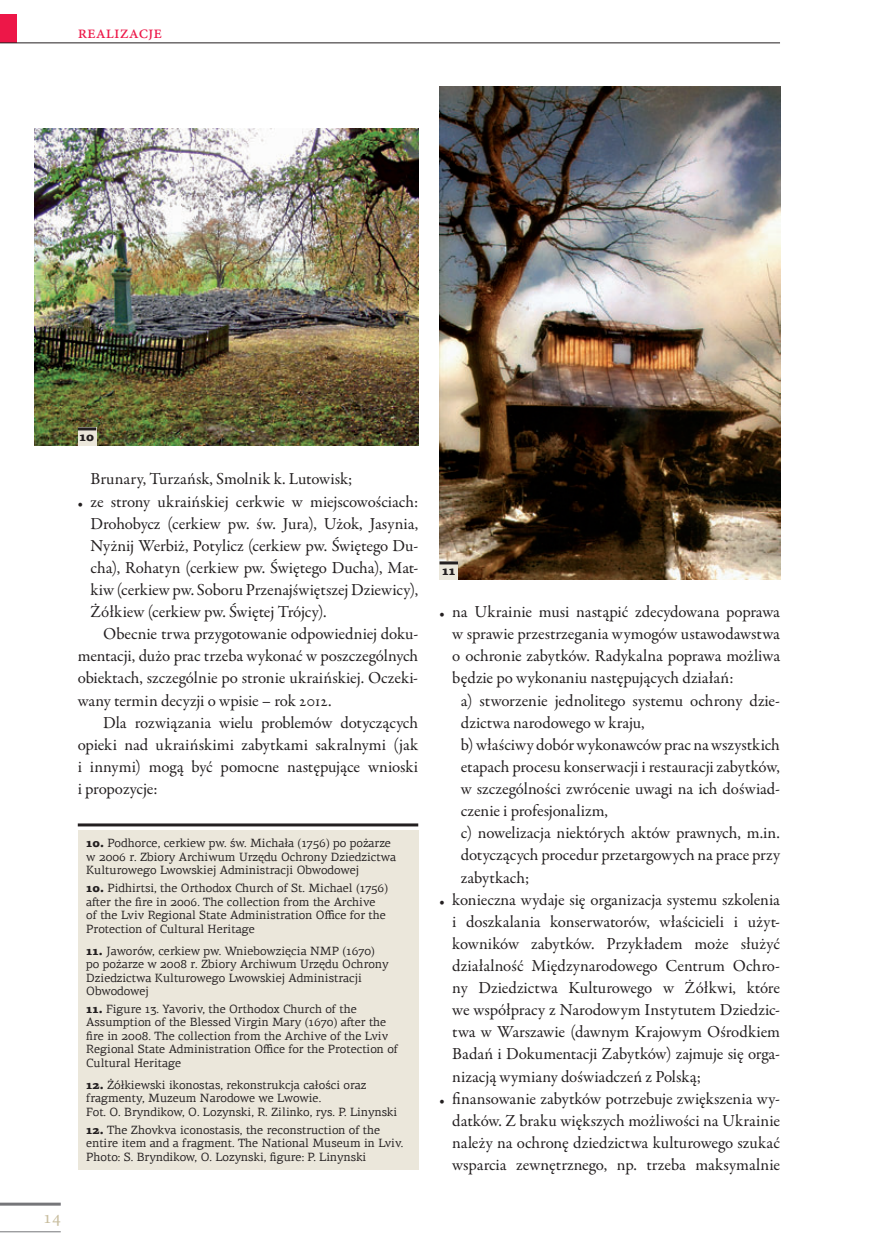
<style>
.page{position:relative;width:873px;height:1256px;background:#fff}
.page>*{position:absolute;margin:0;border:0;box-sizing:border-box;transform-origin:0 0}
.t1{font:18px "Minion Pro";color:#ed1748}
.t2{font:18px "Minion Pro";color:#c8bd9e}
.t3{font:16.8px/22px "Garamond Premr Pro";color:#231f20;text-align:justify}
.t4{font:900 12.75px "PF Agora Serif Pro";color:#231f20}
.t5{font:12px/13.5px "PF Agora Serif Pro";color:#231f20}
.s1{font-size:12px}
.s2{font-weight:900}
</style>
<div class="page">
<div style="left:0;top:14px;width:17px;height:29px;background:#ed1748"></div>
<hr style="left:0;top:1202px;width:61px;height:3px;background:#757679">
<hr style="left:0;top:1231px;width:61px;height:1px;background:#757679">
<hr style="left:0;top:43px;width:779px;height:1px;background:#231f20">
<div style="left:78px;top:829px;width:340px;height:340px;background:#ebe7db"></div>
<hr style="left:78px;top:823px;width:340px;height:3px;background:#231f20">
<img style="left:34px;top:129px;width:384px;height:316px">
<div style="left:78px;top:427px;width:18px;height:18px;background:#ebe7db"></div>
<hr style="left:78px;top:427px;width:18px;height:3px;background:#231f20">
<img style="left:439px;top:86px;width:340px;height:493px">
<div style="left:439px;top:561px;width:19px;height:18px;background:#ebe7db"></div>
<hr style="left:439px;top:561px;width:19px;height:3px;background:#231f20">
<p class="t1" style="left:78px;top:20px;width:86px">realizacje</p>
<p class="t4" style="left:80px;top:429px;width:16px">10</p>
<p class="t3" style="left:90px;top:468px;width:263px">Brunary, Turzańsk, Smolnik k. Lutowisk;</p>
<p class="t3" style="left:90px;top:490px;width:329px;text-indent:-13px"><span class="s1">•</span> ze strony ukraińskiej cerkwie w miejscowościach:<br>Drohobycz (cerkiew pw. św. Jura), Użok, Jasynia, Nyżnij Werbiż, Potylicz (cerkiew pw. Świętego Du&shy;cha), Rohatyn (cerkiew pw. Świętego Ducha), Mat&shy;kiw (cerkiew pw. Soboru Przenajświętszej Dziewicy), Żółkiew (cerkiew pw. Świętej Trójcy).</p>
<p class="t3" style="left:78px;top:623px;width:342px;text-indent:26px">Obecnie trwa przygotowanie odpowiedniej doku&shy;mentacji, dużo prac trzeba wykonać w poszczególnych obiektach, szczególnie po stronie ukraińskiej. Oczeki&shy;wany termin decyzji o wpisie – rok 2012.</p>
<p class="t3" style="left:78px;top:711px;width:342px;text-indent:26px">Dla rozwiązania wielu problemów dotyczących opieki nad ukraińskimi zabytkami sakralnymi (jak i innymi) mogą być pomocne następujące wnioski i propozycje:</p>
<p class="t5" style="left:86px;top:836px;width:311px"><span class="s2">10.</span> Podhorce, cerkiew pw. św. Michała (1756) po pożarze w 2006 r. Zbiory Archiwum Urzędu Ochrony Dziedzictwa<br>Kulturowego Lwowskiej Administracji Obwodowej</p>
<p class="t5" style="left:86px;top:881px;width:303px"><span class="s2">10.</span> Pidhirtsi, the Orthodox Church of St. Michael (1756) after the fire in 2006. The collection from the Archive of the Lviv Regional State Administration Office for the Protection of Cultural Heritage</p>
<p class="t5" style="left:86px;top:943px;width:304px"><span class="s2">11.</span> Jaworów, cerkiew pw. Wniebowzięcia NMP (1670) po pożarze w 2008 r. Zbiory Archiwum Urzędu Ochrony Dziedzictwa Kulturowego Lwowskiej Administracji Obwodowej</p>
<p class="t5" style="left:86px;top:1002px;width:313px"><span class="s2">11.</span> Figure 13. Yavoriv, the Orthodox Church of the Assumption of the Blessed Virgin Mary (1670) after the fire in 2008. The collection from the Archive of the Lviv Regional State Administration Office for the Protection of Cultural Heritage</p>
<p class="t5" style="left:86px;top:1078px;width:312px"><span class="s2">12.</span> Żółkiewski ikonostas, rekonstrukcja całości oraz fragmenty, Muzeum Narodowe we Lwowie.<br>Fot. O. Bryndikow, O. Lozynski, R. Zilinko, rys. P. Linynski</p>
<p class="t5" style="left:86px;top:1122px;width:318px"><span class="s2">12.</span> The Zhovkva iconostasis, the reconstruction of the entire item and a fragment. The National Museum in Lviv.<br>Photo: S. Bryndikow, O. Lozynski, figure: P. Linynski</p>
<p class="t2" style="left:43px;top:1204px;width:19px">14</p>
<p class="t4" style="left:442px;top:562px;width:15px">11</p>
<p class="t3" style="left:439px;top:601px;width:342px"><span class="s1">•</span> na Ukrainie musi nastąpić zdecydowana poprawa</p>
<p class="t3" style="left:452px;top:623px;width:329px">w sprawie przestrzegania wymogów ustawodawstwa</p>
<p class="t3" style="left:452px;top:645px;width:329px">o ochronie zabytków. Radykalna poprawa możliwa</p>
<p class="t3" style="left:452px;top:667px;width:282px">będzie po wykonaniu następujących działań:</p>
<p class="t3" style="left:460px;top:689px;width:320px">a) stworzenie jednolitego systemu ochrony dzie-</p>
<p class="t3" style="left:460px;top:711px;width:185px">dzictwa narodowego w kraju,</p>
<p class="t3" style="left:460px;top:734px;width:320px">b) właściwy dobór wykonawców prac na wszystkich</p>
<p class="t3" style="left:460px;top:756px;width:320px">etapach procesu konserwacji i restauracji zabytków,</p>
<p class="t3" style="left:460px;top:778px;width:320px">w szczególności zwrócenie uwagi na ich doświad-</p>
<p class="t3" style="left:460px;top:800px;width:149px">czenie i profesjonalizm,</p>
<p class="t3" style="left:460px;top:822px;width:320px">c) nowelizacja niektórych aktów prawnych, m.in.</p>
<p class="t3" style="left:460px;top:844px;width:321px">dotyczących procedur przetargowych na prace przy</p>
<p class="t3" style="left:460px;top:866px;width:70px">zabytkach;</p>
<p class="t3" style="left:452px;top:888px;width:329px;text-indent:-13px"><span class="s1">•</span> konieczna wydaje się organizacja systemu szkolenia i doszkalania konserwatorów, właścicieli i użyt&shy;kowników zabytków. Przykładem może służyć działalność Międzynarodowego Centrum Ochro&shy;ny Dziedzictwa Kulturowego w Żółkwi, które we współpracy z Narodowym Instytutem Dziedzic&shy;twa w Warszawie (dawnym Krajowym Ośrodkiem Badań i Dokumentacji Zabytków) zajmuje się orga&shy;nizacją wymiany doświadczeń z Polską;</p>
<p class="t3" style="left:452px;top:1087px;width:329px;text-indent:-13px"><span class="s1">•</span> finansowanie zabytków potrzebuje zwiększenia wy&shy;datków. Z braku większych możliwości na Ukrainie należy na ochronę dziedzictwa kulturowego szukać wsparcia zewnętrznego, np. trzeba maksymalnie</p>
</div>
